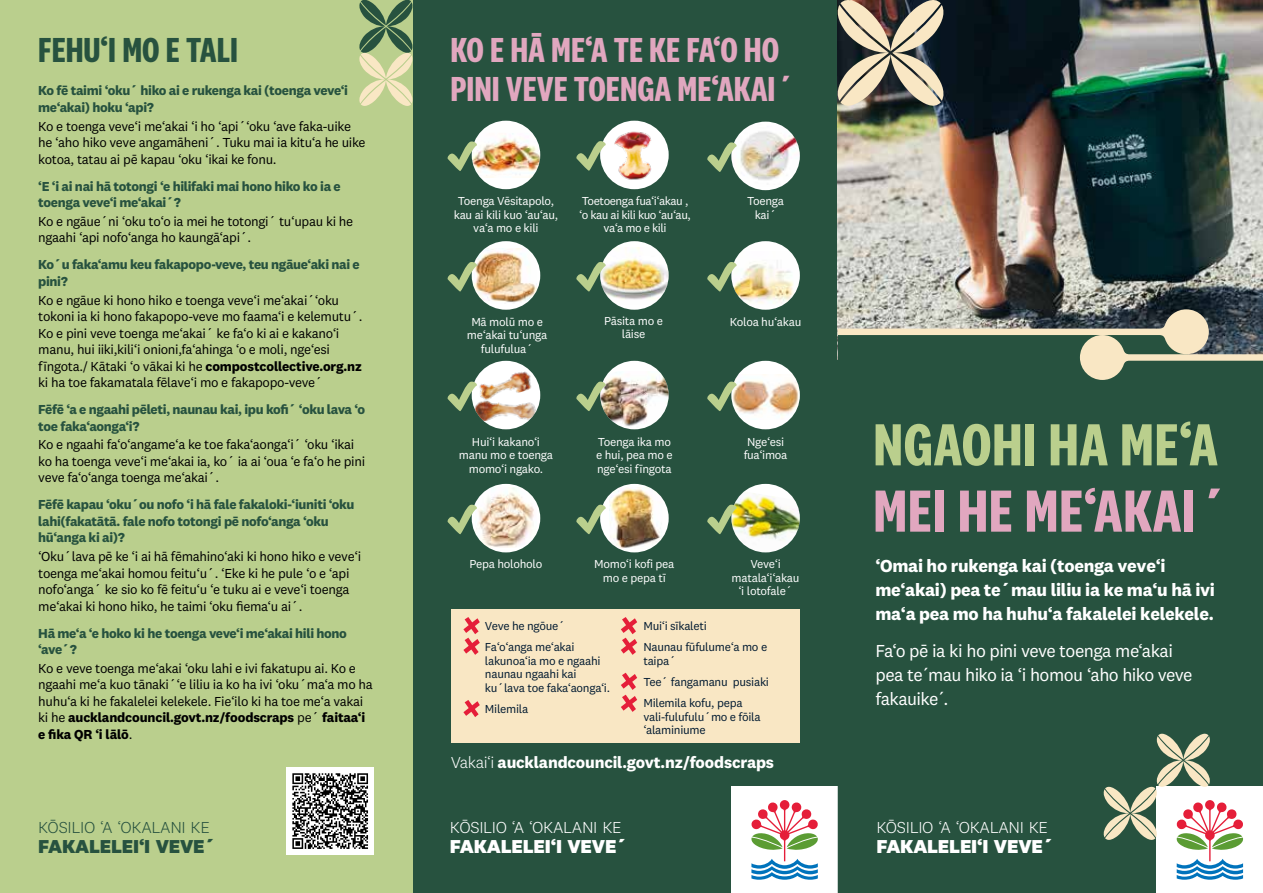
<style>
.page{position:relative;width:1263px;height:893px;background:#fff}
.page>*{position:absolute;margin:0;border:0;box-sizing:border-box;transform-origin:0 0}
.t1{font:700 61.5px "National 2 Condensed";letter-spacing:.01em;color:#e1a7bf}
.t2{font:700 61.5px "National 2 Condensed";letter-spacing:.01em;color:#bacf8d}
.t3{font:700 36px/39px "National 2 Condensed";color:#e1a7bf}
.t4{font:700 36px "National 2 Condensed";color:#27523f}
.t5{font:800 19.35px "National 2";letter-spacing:-.01em;color:#fff}
.t6{font:800 19.35px "National 2";letter-spacing:-.01em;color:#27523f}
.t7{font:700 18px/24px "National 2";letter-spacing:-.015em;color:#fff}
.t8{font:18px/24px "National 2";letter-spacing:-.035em;color:#fff}
.t9{font:700 16.5px "National 2";letter-spacing:-.01em;color:#fff}
.t10{font:300 16.5px "National 2";letter-spacing:-.02em;color:#fff}
.t11{font:300 16.5px "National 2";letter-spacing:-.02em;color:#27523f}
.t12{font:13.5px/16.5px "National 2";letter-spacing:-.025em;color:#000}
.t13{font:700 13.5px/16.5px "National 2";letter-spacing:-.025em;color:#27523f}
.t14{font:12px/13.5px "National 2";letter-spacing:-.025em;color:#fff;text-align:center}
.t15{font:12px/21.1px "National 2";letter-spacing:-.025em;color:#001930}
.s1{font-weight:700}
.s2{font-weight:300}
</style>
<div class="page">
<div style="left:412px;top:0;width:426px;height:893px;background:#27523f"></div>
<div style="left:0;top:0;width:412px;height:893px;background:#bacf8d"></div>
<div style="left:472px;top:121px;width:68px;height:68px;background:#fff;border-radius:50%"></div>
<img style="left:475px;top:121px;width:65px;height:57px">
<svg style="left:447px;top:141px;width:31px;height:30px"></svg>
<div style="left:472px;top:241px;width:68px;height:69px;background:#fff;border-radius:50%"></div>
<img style="left:475px;top:249px;width:61px;height:54px">
<svg style="left:447px;top:261px;width:31px;height:31px"></svg>
<div style="left:472px;top:361px;width:68px;height:68px;background:#fff;border-radius:50%"></div>
<img style="left:476px;top:367px;width:59px;height:31px">
<img style="left:486px;top:423px;width:29px;height:6px">
<img style="left:475px;top:398px;width:62px;height:25px">
<svg style="left:447px;top:381px;width:31px;height:30px"></svg>
<div style="left:472px;top:484px;width:68px;height:68px;background:#fff;border-radius:50%"></div>
<img style="left:475px;top:488px;width:61px;height:60px">
<svg style="left:447px;top:504px;width:31px;height:30px"></svg>
<div style="left:600px;top:121px;width:69px;height:68px;background:#fff;border-radius:50%"></div>
<img style="left:613px;top:131px;width:44px;height:54px">
<svg style="left:576px;top:140px;width:30px;height:31px"></svg>
<div style="left:600px;top:241px;width:69px;height:69px;background:#fff;border-radius:50%"></div>
<img style="left:603px;top:247px;width:66px;height:57px">
<svg style="left:576px;top:261px;width:31px;height:31px"></svg>
<div style="left:600px;top:361px;width:69px;height:68px;background:#fff;border-radius:50%"></div>
<img style="left:603px;top:372px;width:66px;height:56px">
<svg style="left:576px;top:381px;width:31px;height:30px"></svg>
<div style="left:600px;top:484px;width:69px;height:68px;background:#fff;border-radius:50%"></div>
<img style="left:609px;top:488px;width:53px;height:61px">
<svg style="left:576px;top:504px;width:30px;height:30px"></svg>
<div style="left:731px;top:122px;width:69px;height:68px;background:#fff;border-radius:50%"></div>
<img style="left:734px;top:125px;width:66px;height:61px">
<svg style="left:707px;top:142px;width:31px;height:30px"></svg>
<div style="left:731px;top:241px;width:69px;height:69px;background:#fff;border-radius:50%"></div>
<img style="left:734px;top:252px;width:66px;height:55px">
<svg style="left:707px;top:261px;width:31px;height:31px"></svg>
<div style="left:731px;top:361px;width:69px;height:68px;background:#fff;border-radius:50%"></div>
<img style="left:734px;top:375px;width:66px;height:44px">
<svg style="left:707px;top:381px;width:31px;height:30px"></svg>
<div style="left:731px;top:484px;width:69px;height:68px;background:#fff;border-radius:50%"></div>
<img style="left:734px;top:489px;width:66px;height:63px">
<svg style="left:707px;top:504px;width:31px;height:30px"></svg>
<div style="left:451px;top:609px;width:348px;height:134px;background:#f9e7c4"></div>
<svg style="left:463px;top:617px;width:17px;height:38px"></svg>
<svg style="left:621px;top:617px;width:16px;height:38px"></svg>
<svg style="left:463px;top:700px;width:17px;height:17px"></svg>
<svg style="left:621px;top:673px;width:16px;height:39px"></svg>
<div style="left:731px;top:787px;width:107px;height:106px;background:#fff"></div>
<svg style="left:751px;top:800px;width:67px;height:80px"></svg>
<img style="left:838px;top:0;width:425px;height:309px">
<div style="left:838px;top:380px;width:425px;height:513px;background:#27523f"></div>
<div style="left:1157px;top:787px;width:106px;height:106px;background:#fff"></div>
<svg style="left:838px;top:309px;width:425px;height:71px;background:#657868"></svg>
<img style="left:837px;top:0;width:109px;height:110px">
<svg style="left:1102px;top:731px;width:141px;height:149px"></svg>
<svg style="left:359px;top:0;width:54px;height:108px"></svg>
<div style="left:287px;top:767px;width:87px;height:88px;background:#fff"></div>
<svg style="left:292px;top:773px;width:76px;height:76px"></svg>
<h2 class="t4" style="left:38px;top:30px;width:201px">FEHU‘I MO E TALI</h2>
<p class="t13" style="left:38px;top:82px;width:311px">Ko fē taimi ‘oku´ hiko ai e rukenga kai (toenga veve‘i me‘akai) hoku ‘api?</p>
<p class="t12" style="left:38px;top:118px;width:329px">Ko e toenga veve‘i me‘akai ‘i ho ‘api´‘oku ‘ave faka-uike he ‘aho hiko veve angamāheni´. Tuku mai ia kitu‘a he uike kotoa, tatau ai pē kapau ‘oku ‘ikai ke fonu.</p>
<p class="t13" style="left:38px;top:178px;width:304px">‘E ‘i ai nai hā totongi ‘e hilifaki mai hono hiko ko ia e toenga veve‘i me‘akai´?</p>
<p class="t12" style="left:38px;top:213px;width:316px">Ko e ngāue´ni ‘oku to‘o ia mei he totongi´ tu‘upau ki he ngaahi ‘api nofo‘anga ho kaungā‘api´.</p>
<p class="t13" style="left:38px;top:256px;width:323px">Ko´u faka‘amu keu fakapopo-veve, teu ngāue‘aki nai e pini?</p>
<p class="t12" style="left:38px;top:292px;width:326px">Ko e ngāue ki hono hiko e toenga veve‘i me‘akai´‘oku tokoni ia ki hono fakapopo-veve mo faama‘i e kelemutu´.<br>Ko e pini veve toenga me‘akai´ ke fa‘o ki ai e kakano‘i manu, hui iiki,kili‘i onioni,fa‘ahinga ‘o e moli, nge‘esi fīngota./ Kātaki ‘o vākai ki he <span class="s1">compostcollective.org.nz </span>ki ha toe fakamatala fēlave‘i mo e fakapopo-veve´</p>
<p class="t13" style="left:38px;top:401px;width:328px">Fēfē ‘a e ngaahi pēleti, naunau kai, ipu kofi´ ‘oku lava ‘o toe faka‘aonga‘i?</p>
<p class="t12" style="left:38px;top:436px;width:328px">Ko e ngaahi fa‘o‘angame‘a ke toe faka‘aonga‘i´ ‘oku ‘ikai ko ha toenga veve‘i me‘akai ia, ko´ ia ai ‘oua ‘e fa‘o he pini veve fa‘o‘anga toenga me‘akai´.</p>
<p class="t13" style="left:38px;top:496px;width:318px">Fēfē kapau ‘oku´ou nofo ‘i hā fale fakaloki-‘iuniti ‘oku lahi(fakatātā. fale nofo totongi pē nofo‘anga ‘oku hū‘anga ki ai)?</p>
<p class="t12" style="left:38px;top:548px;width:324px">‘Oku´lava pē ke ‘i ai hā fēmahino‘aki ki hono hiko e veve‘i toenga me‘akai homou feitu‘u´. ‘Eke ki he pule ‘o e ‘api nofo‘anga´ ke sio ko fē feitu‘u ‘e tuku ai e veve‘i toenga me‘akai ki hono hiko, he taimi ‘oku fiema‘u ai´.</p>
<p class="t13" style="left:38px;top:625px;width:310px">Hā me‘a ‘e hoko ki he toenga veve‘i me‘akai hili hono ‘ave´?</p>
<p class="t12" style="left:38px;top:660px;width:336px">Ko e veve toenga me‘akai ‘oku lahi e ivi fakatupu ai. Ko e ngaahi me‘a kuo tānaki´‘e liliu ia ko ha ivi ‘oku´ma‘a mo ha huhu‘a ki he fakalelei kelekele. Fie‘ilo ki ha toe me‘a vakai ki he <span class="s1">aucklandcouncil.govt.nz/foodscraps</span> pe´ <span class="s1">faitaa‘i e fika QR ‘i lālō</span>.</p>
<p class="t11" style="left:38px;top:818px;width:173px">KŌSILIO ‘A ‘OKALANI KE</p>
<h3 class="t6" style="left:38px;top:834px;width:179px">FAKALELEI‘I VEVE´</h3>
<h2 class="t3" style="left:450px;top:30px;width:348px">KO E HĀ ME‘A TE KE FA‘O HO<br>PINI VEVE TOENGA ME‘AKAI´</h2>
<p class="t14" style="left:454px;top:194px;width:106px">Toenga Vēsitapolo, kau ai kili kuo ‘au‘au, va‘a mo e kili</p>
<p class="t14" style="left:579px;top:194px;width:113px">Toetoenga fua‘i‘akau , ‘o kau ai kili kuo ‘au‘au, va‘a mo e kili</p>
<p class="t14" style="left:747px;top:194px;width:38px">Toenga kai´</p>
<p class="t14" style="left:467px;top:315px;width:82px">Mā molū mo e me‘akai tu‘unga fulufulua´</p>
<p class="t14" style="left:604px;top:314px;width:60px">Pāsita mo e lāise</p>
<p class="t14" style="left:730px;top:315px;width:73px">Koloa hu‘akau</p>
<p class="t14" style="left:459px;top:435px;width:96px">Hui‘i kakano‘i manu mo e toenga momo‘i ngako.</p>
<p class="t14" style="left:596px;top:435px;width:78px;text-align:left">Toenga ika mo e hui, pea mo e nge‘esi fīngota</p>
<p class="t14" style="left:744px;top:435px;width:45px;text-align:left">Nge‘esi fua‘imoa</p>
<p class="t14" style="left:470px;top:557px;width:74px">Pepa holoholo</p>
<p class="t14" style="left:594px;top:557px;width:82px">Momo‘i kofi pea mo e pepa tī</p>
<p class="t14" style="left:732px;top:557px;width:69px">Veve‘i matala‘i‘akau ‘i lotofale´</p>
<p class="t15" style="left:485px;top:615px;width:91px">Veve he ngōue´<br>Fa‘o‘anga me‘akai</p>
<p class="t15" style="left:485px;top:654px;width:127px;line-height:13.5px">lakunoa‘ia mo e ngaahi naunau ngaahi kai ku´lava toe faka‘aonga‘i.</p>
<p class="t15" style="left:485px;top:698px;width:45px">Milemila</p>
<p class="t15" style="left:643px;top:615px;width:125px">Mui‘i sīkaleti<br>Naunau fūfulume‘a mo e</p>
<p class="t15" style="left:643px;top:650px;width:127px">taipa´<br>Tee´ fangamanu pusiaki<br>Milemila kofu, pepa</p>
<p class="t15" style="left:643px;top:710px;width:119px;line-height:13.5px">vali-fulufulu´mo e fōila ‘alaminiume</p>
<p class="t9" style="left:451px;top:752px;width:325px"><span class="s2">Vakai‘i</span> aucklandcouncil.govt.nz/foodscraps</p>
<p class="t10" style="left:450px;top:818px;width:173px">KŌSILIO ‘A ‘OKALANI KE</p>
<h3 class="t5" style="left:450px;top:834px;width:179px">FAKALELEI‘I VEVE´</h3>
<h1 class="t2" style="left:873px;top:410px;width:346px">NGAOHI HA ME‘A</h1>
<h1 class="t1" style="left:873px;top:477px;width:361px">MEI HE ME‘AKAI´</h1>
<h3 class="t7" style="left:875px;top:554px;width:341px">‘Omai ho rukenga kai (toenga veve‘i me‘akai) pea te´mau liliu ia ke ma‘u hā ivi ma‘a pea mo ha huhu‘a fakalelei kelekele.</h3>
<h3 class="t8" style="left:875px;top:638px;width:319px">Fa‘o pē ia ki ho pini veve toenga me‘akai pea te´mau hiko ia ‘i homou ‘aho hiko veve fakauike´.</h3>
<p class="t10" style="left:876px;top:818px;width:173px">KŌSILIO ‘A ‘OKALANI KE</p>
<h3 class="t5" style="left:876px;top:834px;width:179px">FAKALELEI‘I VEVE´</h3>
</div>
